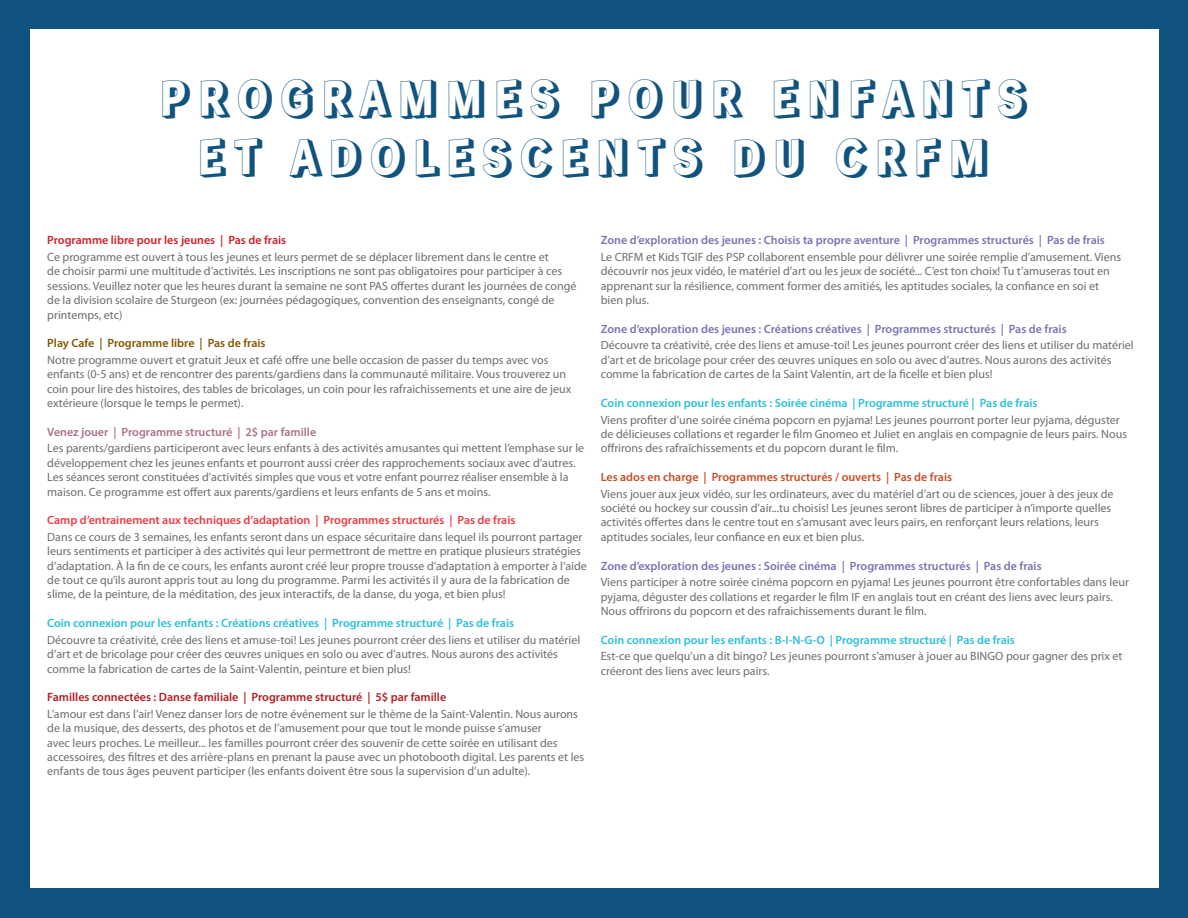
<style>
.page{position:relative;width:1188px;height:918px;background:#fff}
.page>*{position:absolute;margin:0;border:0;box-sizing:border-box;transform-origin:0 0}
.t1{font:46.5px "Rampart One";letter-spacing:.14em;color:#10537f}
.t2{font:12px/14.4px "Myriad Pro";color:#6c6d70}
.t3{font:600 12px "Myriad Pro";color:#7974b6}
.t4{font:600 12px "Myriad Pro";color:#2bc0d7}
.t5{font:600 12px "Myriad Pro";color:#ee3a41}
.t6{font:600 12px "Myriad Pro";color:#b11e22}
.t7{font:600 12px "Myriad Pro";color:#c64d27}
.t8{font:600 12px "Myriad Pro";color:#a9718d}
.t9{font:600 12px "Myriad Pro";color:#cf2029}
.t10{font:600 12px "Myriad Pro";color:#855500}
</style>
<div class="page">
<div style="left:0;top:0;width:1188px;height:918px;background:linear-gradient(to right,#0f527f,#115480)"></div>
<div style="left:30px;top:30px;width:1128px;height:858px;background:#fff"></div>
<p class="t1" style="left:159px;top:66px;width:871px">PROGRAMMES POUR ENFANTS</p>
<p class="t1" style="left:198px;top:125px;width:794px">ET ADOLESCENTS DU CRFM</p>
<p class="t9" style="left:47px;top:233px;width:241px">Programme libre pour les jeunes | Pas de frais</p>
<p class="t2" style="left:47px;top:250px;width:531px">Ce programme est ouvert à tous les jeunes et leurs permet de se déplacer librement dans le centre et<br>de choisir parmi une multitude d’activités. Les inscriptions ne sont pas obligatoires pour participer à ces sessions. Veuillez noter que les heures durant la semaine ne sont PAS offertes durant les journées de congé de la division scolaire de Sturgeon (ex: journées pédagogiques, convention des enseignants, congé de printemps, etc)</p>
<p class="t10" style="left:47px;top:336px;width:220px">Play Cafe | Programme libre | Pas de frais</p>
<p class="t2" style="left:47px;top:352px;width:526px">Notre programme ouvert et gratuit Jeux et café offre une belle occasion de passer du temps avec vos enfants (0-5 ans) et de rencontrer des parents/gardiens dans la communauté militaire. Vous trouverez un coin pour lire des histoires, des tables de bricolages, un coin pour les rafraichissements et une aire de jeux extérieure (lorsque le temps le permet).</p>
<p class="t8" style="left:47px;top:424px;width:271px">Venez jouer | Programme structuré | 2$ par famille</p>
<p class="t2" style="left:47px;top:441px;width:538px">Les parents/gardiens participeront avec leurs enfants à des activités amusantes qui mettent l’emphase sur le développement chez les jeunes enfants et pourront aussi créer des rapprochements sociaux avec d’autres.<br>Les séances seront constituées d’activités simples que vous et votre enfant pourrez réaliser ensemble à la maison. Ce programme est offert aux parents/gardiens et leurs enfants de 5 ans et moins.</p>
<p class="t5" style="left:47px;top:513px;width:470px">Camp d’entrainement aux techniques d’adaptation | Programmes structurés | Pas de frais</p>
<p class="t2" style="left:47px;top:529px;width:541px">Dans ce cours de 3 semaines, les enfants seront dans un espace sécuritaire dans lequel ils pourront partager leurs sentiments et participer à des activités qui leur permettront de mettre en pratique plusieurs stratégies d’adaptation. À la fin de ce cours, les enfants auront créé leur propre trousse d’adaptation à emporter à l’aide de tout ce qu’ils auront appris tout au long du programme. Parmi les activités il y aura de la fabrication de slime, de la peinture, de la méditation, des jeux interactifs, de la danse, du yoga, et bien plus!</p>
<p class="t4" style="left:47px;top:616px;width:468px">Coin connexion pour les enfants : Créations créatives | Programme structuré | Pas de frais</p>
<p class="t2" style="left:47px;top:632px;width:534px">Découvre ta créativité, crée des liens et amuse-toi! Les jeunes pourront créer des liens et utiliser du matériel d’art et de bricolage pour créer des œuvres uniques en solo ou avec d’autres. Nous aurons des activités comme la fabrication de cartes de la Saint-Valentin, peinture et bien plus!</p>
<p class="t6" style="left:47px;top:690px;width:401px">Familles connectées : Danse familiale | Programme structuré | 5$ par famille</p>
<p class="t2" style="left:47px;top:706px;width:539px">L’amour est dans l’air! Venez danser lors de notre événement sur le thème de la Saint-Valentin. Nous aurons de la musique, des desserts, des photos et de l’amusement pour que tout le monde puisse s’amuser<br>avec leurs proches. Le meilleur... les familles pourront créer des souvenir de cette soirée en utilisant des accessoires, des filtres et des arrière-plans en prenant la pause avec un photobooth digital. Les parents et les enfants de tous âges peuvent participer (les enfants doivent être sous la supervision d’un adulte).</p>
<p class="t3" style="left:601px;top:233px;width:506px">Zone d’exploration des jeunes : Choisis ta propre aventure | Programmes structurés | Pas de frais</p>
<p class="t2" style="left:601px;top:250px;width:522px">Le CRFM et Kids TGIF des PSP collaborent ensemble pour délivrer une soirée remplie d’amusement. Viens découvrir nos jeux vidéo, le matériel d’art ou les jeux de société... C’est ton choix! Tu t’amuseras tout en apprenant sur la résilience, comment former des amitiés, les aptitudes sociales, la confiance en soi et bien plus.</p>
<p class="t3" style="left:601px;top:321px;width:467px">Zone d’exploration des jeunes : Créations créatives | Programmes structurés | Pas de frais</p>
<p class="t2" style="left:601px;top:338px;width:534px">Découvre ta créativité, crée des liens et amuse-toi! Les jeunes pourront créer des liens et utiliser du matériel d’art et de bricolage pour créer des œuvres uniques en solo ou avec d’autres. Nous aurons des activités comme la fabrication de cartes de la Saint Valentin, art de la ficelle et bien plus!</p>
<p class="t4" style="left:601px;top:395px;width:438px">Coin connexion pour les enfants : Soirée cinéma | Programme structuré | Pas de frais</p>
<p class="t2" style="left:601px;top:412px;width:528px">Viens profiter d’une soirée cinéma popcorn en pyjama! Les jeunes pourront porter leur pyjama, déguster de délicieuses collations et regarder le film Gnomeo et Juliet en anglais en compagnie de leurs pairs. Nous offrirons des rafraîchissements et du popcorn durant le film.</p>
<p class="t7" style="left:601px;top:469px;width:353px">Les ados en charge | Programmes structurés / ouverts | Pas de frais</p>
<p class="t2" style="left:601px;top:486px;width:514px">Viens jouer aux jeux vidéo, sur les ordinateurs, avec du matériel d’art ou de sciences, jouer à des jeux de société ou hockey sur coussin d’air...tu choisis! Les jeunes seront libres de participer à n’importe quelles activités offertes dans le centre tout en s’amusant avec leurs pairs, en renforçant leurs relations, leurs aptitudes sociales, leur confiance en eux et bien plus.</p>
<p class="t3" style="left:601px;top:558px;width:442px">Zone d’exploration des jeunes : Soirée cinéma | Programmes structurés | Pas de frais</p>
<p class="t2" style="left:601px;top:575px;width:530px">Viens participer à notre soirée cinéma popcorn en pyjama! Les jeunes pourront être confortables dans leur pyjama, déguster des collations et regarder le film IF en anglais tout en créant des liens avec leurs pairs.<br>Nous offrirons du popcorn et des rafraichissements durant le film.</p>
<p class="t4" style="left:601px;top:632px;width:416px">Coin connexion pour les enfants : B-I-N-G-O | Programme structuré | Pas de frais</p>
<p class="t2" style="left:601px;top:649px;width:523px">Est-ce que quelqu’un a dit bingo? Les jeunes pourront s’amuser à jouer au BINGO pour gagner des prix et créeront des liens avec leurs pairs.</p>
</div>
